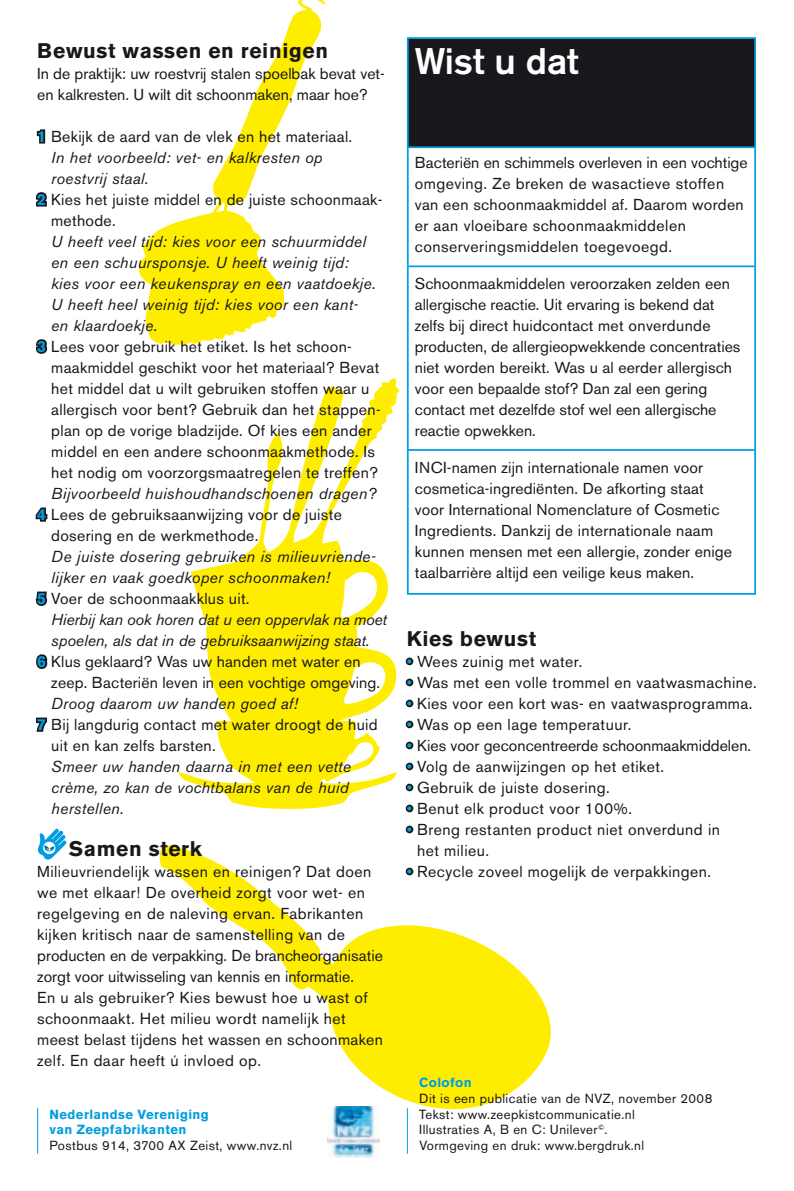
<style>
.page{position:relative;width:794px;height:1191px;background:#fff}
.page>*{position:absolute;margin:0;border:0;box-sizing:border-box;transform-origin:0 0}
.t1{font:500 36.75px "Akzidenz Grotesk BE";color:#fff}
.t2{font:700 21px "Akzidenz Grotesk BE";letter-spacing:.03em;color:#1a171c}
.t3{font:15.75px/21px "Akzidenz Grotesk BE";letter-spacing:.02em;color:#1a171c}
.t4{font:italic 15.75px/21px "Akzidenz Grotesk BE";letter-spacing:.02em;color:#1a171c}
.t5{font:15.75px/21px "Akzidenz Grotesk BE";color:#1a171c}
.t6{font:italic 15.75px "Akzidenz Grotesk BE";color:#1a171c}
.t7{font:italic 15.75px "Akzidenz Grotesk BE";letter-spacing:-.01em;color:#1a171c}
.t8{font:13.12px/15.8px "Akzidenz Grotesk BE";letter-spacing:.03em;color:#1a171c}
.t9{font:700 13.12px/15.8px "Akzidenz Grotesk BE";letter-spacing:.03em;color:#009ee0}
.s1{font-weight:700;color:#009ee0}
.s2{color:#009ee0}
</style>
<div class="page">
<svg style="left:159px;top:845px;width:392px;height:282px"></svg>
<svg style="left:179px;top:378px;width:221px;height:431px"></svg>
<svg style="left:139px;top:0;width:187px;height:344px"></svg>
<svg style="left:38px;top:828px;width:29px;height:32px"></svg>
<hr style="left:407px;top:1108px;width:1px;height:45px;background:#009ee0">
<hr style="left:37px;top:1108px;width:1px;height:45px;background:#009ee0">
<div style="left:406px;top:657px;width:7px;height:8px;border:4px solid #1a171c;border-radius:50%"></div>
<div style="left:406px;top:678px;width:7px;height:8px;border:4px solid #1a171c;border-radius:50%"></div>
<div style="left:406px;top:699px;width:7px;height:8px;border:4px solid #1a171c;border-radius:50%"></div>
<div style="left:406px;top:720px;width:7px;height:8px;border:4px solid #1a171c;border-radius:50%"></div>
<div style="left:406px;top:741px;width:7px;height:8px;border:4px solid #1a171c;border-radius:50%"></div>
<div style="left:406px;top:762px;width:7px;height:8px;border:4px solid #1a171c;border-radius:50%"></div>
<div style="left:406px;top:783px;width:7px;height:8px;border:4px solid #1a171c;border-radius:50%"></div>
<div style="left:406px;top:804px;width:7px;height:8px;border:4px solid #1a171c;border-radius:50%"></div>
<div style="left:406px;top:825px;width:7px;height:8px;border:4px solid #1a171c;border-radius:50%"></div>
<div style="left:406px;top:867px;width:7px;height:8px;border:4px solid #1a171c;border-radius:50%"></div>
<div style="left:408px;top:38px;width:347px;height:109px;background:#1a171c"></div>
<hr style="left:407px;top:37px;width:349px;height:2px;background:#009ee0">
<hr style="left:407px;top:39px;width:2px;height:107px;background:#009ee0">
<hr style="left:754px;top:39px;width:2px;height:107px;background:#009ee0">
<hr style="left:407px;top:146px;width:349px;height:2px;background:#009ee0">
<hr style="left:407px;top:148px;width:2px;height:117px;background:#009ee0">
<hr style="left:754px;top:148px;width:2px;height:117px;background:#009ee0">
<hr style="left:407px;top:265px;width:349px;height:2px;background:#009ee0">
<hr style="left:407px;top:267px;width:2px;height:182px;background:#009ee0">
<hr style="left:754px;top:267px;width:2px;height:182px;background:#009ee0">
<hr style="left:407px;top:449px;width:349px;height:2px;background:#009ee0">
<hr style="left:407px;top:451px;width:2px;height:142px;background:#009ee0">
<hr style="left:754px;top:451px;width:2px;height:142px;background:#009ee0">
<hr style="left:407px;top:593px;width:349px;height:2px;background:#009ee0">
<svg style="left:36px;top:129px;width:10px;height:15px"></svg>
<svg style="left:35px;top:192px;width:12px;height:15px"></svg>
<svg style="left:35px;top:339px;width:13px;height:15px"></svg>
<svg style="left:35px;top:507px;width:13px;height:15px"></svg>
<svg style="left:35px;top:591px;width:13px;height:15px"></svg>
<svg style="left:36px;top:654px;width:12px;height:15px"></svg>
<svg style="left:36px;top:717px;width:12px;height:15px"></svg>
<div style="left:322px;top:1103px;width:62px;height:54px;background:#fff"></div>
<img style="left:328px;top:1106px;width:51px;height:51px">
<h2 class="t2" style="left:37px;top:38px;width:292px">Bewust wassen en reinigen</h2>
<p class="t5" style="left:37px;top:63px;width:349px">In de praktijk: uw roestvrij stalen spoelbak bevat vet&shy;en kalkresten. U wilt dit schoonmaken, maar hoe?</p>
<p class="t3" style="left:37px;top:126px;width:316px"><span class="s1">1</span> Bekijk de aard van de vlek en het materiaal.</p>
<p class="t4" style="left:51px;top:147px;width:273px">In het voorbeeld: vet- en kalkresten op</p>
<p class="t4" style="left:51px;top:168px;width:99px">roestvrij staal.</p>
<p class="t3" style="left:37px;top:189px;width:347px"><span class="s1">2</span> Kies het juiste middel en de juiste schoonmaak-</p>
<p class="t3" style="left:51px;top:210px;width:66px">methode.</p>
<p class="t4" style="left:51px;top:231px;width:316px">U heeft veel tijd: kies voor een schuurmiddel</p>
<p class="t4" style="left:51px;top:252px;width:299px">en een schuursponsje. U heeft weinig tijd:</p>
<p class="t4" style="left:51px;top:273px;width:326px">kies voor een keukenspray en een vaatdoekje.</p>
<p class="t4" style="left:51px;top:294px;width:308px">U heeft heel weinig tijd: kies voor een kant-</p>
<p class="t4" style="left:51px;top:315px;width:108px">en klaardoekje.</p>
<p class="t3" style="left:37px;top:336px;width:316px"><span class="s1">3</span> Lees voor gebruik het etiket. Is het schoon-</p>
<p class="t3" style="left:51px;top:357px;width:329px">maakmiddel geschikt voor het materiaal? Bevat</p>
<p class="t3" style="left:51px;top:378px;width:320px">het middel dat u wilt gebruiken stoffen waar u</p>
<p class="t3" style="left:51px;top:399px;width:331px">allergisch voor bent? Gebruik dan het stappen-</p>
<p class="t3" style="left:51px;top:420px;width:322px">plan op de vorige bladzijde. Of kies een ander</p>
<p class="t3" style="left:51px;top:441px;width:325px">middel en een andere schoonmaakmethode. Is</p>
<p class="t3" style="left:51px;top:462px;width:328px">het nodig om voorzorgsmaatregelen te treffen?</p>
<p class="t4" style="left:51px;top:483px;width:326px">Bijvoorbeeld huishoudhandschoenen dragen?</p>
<p class="t3" style="left:37px;top:504px;width:306px"><span class="s1">4</span> Lees de gebruiksaanwijzing voor de juiste</p>
<p class="t3" style="left:51px;top:525px;width:209px">dosering en de werkmethode.</p>
<p class="t4" style="left:51px;top:546px;width:326px">De juiste dosering gebruiken is milieuvriende-</p>
<p class="t4" style="left:51px;top:567px;width:280px">lijker en vaak goedkoper schoonmaken!</p>
<p class="t3" style="left:37px;top:588px;width:214px"><span class="s1">5</span> Voer de schoonmaakklus uit.</p>
<p class="t7" style="left:51px;top:610px;width:337px">Hierbij kan ook horen dat u een oppervlak na moet</p>
<p class="t6" style="left:51px;top:631px;width:319px">spoelen, als dat in de gebruiksaanwijzing staat.</p>
<p class="t3" style="left:37px;top:651px;width:325px"><span class="s1">6</span> Klus geklaard? Was uw handen met water en</p>
<p class="t3" style="left:51px;top:672px;width:330px">zeep. Bacteriën leven in een vochtige omgeving.</p>
<p class="t4" style="left:51px;top:693px;width:248px">Droog daarom uw handen goed af!</p>
<p class="t3" style="left:37px;top:714px;width:342px"><span class="s1">7</span> Bij langdurig contact met water droogt de huid</p>
<p class="t3" style="left:51px;top:735px;width:166px">uit en kan zelfs barsten.</p>
<p class="t4" style="left:51px;top:756px;width:301px">Smeer uw handen daarna in met een vette crème, zo kan de vochtbalans van de huid herstellen.</p>
<h2 class="t2" style="left:69px;top:836px;width:135px">Samen sterk</h2>
<p class="t3" style="left:37px;top:861px;width:347px">Milieuvriendelijk wassen en reinigen? Dat doen we met elkaar! De overheid zorgt voor wet- en regelgeving en de naleving ervan. Fabrikanten kijken kritisch naar de samenstelling van de producten en de verpakking. De brancheorganisatie zorgt voor uitwisseling van kennis en informatie.<br>En u als gebruiker? Kies bewust hoe u wast of schoonmaakt. Het milieu wordt namelijk het meest belast tijdens het wassen en schoonmaken zelf. En daar heeft ú invloed op.</p>
<p class="t9" style="left:50px;top:1106px;width:161px">Nederlandse Vereniging van Zeepfabrikanten</p>
<p class="t8" style="left:50px;top:1137px;width:244px">Postbus 914, 3700 AX Zeist, www.nvz.nl</p>
<h1 class="t1" style="left:415px;top:39px;width:165px">Wist u dat</h1>
<p class="t3" style="left:415px;top:152px;width:334px">Bacteriën en schimmels overleven in een vochtige omgeving. Ze breken de wasactieve stoffen van een schoonmaakmiddel af. Daarom worden er aan vloeibare schoonmaakmiddelen conserveringsmiddelen toegevoegd.</p>
<p class="t5" style="left:415px;top:273px;width:327px">Schoonmaakmiddelen veroorzaken zelden een allergische reactie. Uit ervaring is bekend dat zelfs bij direct huidcontact met onverdunde producten, de allergieopwekkende concentraties niet worden bereikt. Was u al eerder allergisch voor een bepaalde stof? Dan zal een gering contact met dezelfde stof wel een allergische reactie opwekken.</p>
<p class="t3" style="left:415px;top:456px;width:319px">INCI-namen zijn internationale namen voor cosmetica-ingrediënten. De afkorting staat voor International Nomenclature of Cosmetic Ingredients. Dankzij de internationale naam kunnen mensen met een allergie, zonder enige taalbarrière altijd een veilige keus maken.</p>
<h2 class="t2" style="left:407px;top:626px;width:131px">Kies bewust</h2>
<p class="t3" style="left:407px;top:651px;width:177px"><span class="s2">•</span> Wees zuinig met water.</p>
<p class="t3" style="left:407px;top:672px;width:351px"><span class="s2">•</span> Was met een volle trommel en vaatwasmachine.</p>
<p class="t3" style="left:407px;top:693px;width:347px"><span class="s2">•</span> Kies voor een kort was- en vaatwasprogramma.</p>
<p class="t3" style="left:407px;top:714px;width:226px"><span class="s2">•</span> Was op een lage temperatuur.</p>
<p class="t5" style="left:407px;top:735px;width:346px"><span class="s2">•</span> Kies voor geconcentreerde schoonmaakmiddelen.</p>
<p class="t3" style="left:407px;top:756px;width:259px"><span class="s2">•</span> Volg de aanwijzingen op het etiket.</p>
<p class="t3" style="left:407px;top:777px;width:204px"><span class="s2">•</span> Gebruik de juiste dosering.</p>
<p class="t3" style="left:407px;top:798px;width:227px"><span class="s2">•</span> Benut elk product voor 100%.</p>
<p class="t3" style="left:417px;top:819px;width:304px;text-indent:-10px"><span class="s2">•</span> Breng restanten product niet onverdund in het milieu.</p>
<p class="t3" style="left:407px;top:861px;width:306px"><span class="s2">•</span> Recycle zoveel mogelijk de verpakkingen.</p>
<p class="t9" style="left:419px;top:1074px;width:54px">Colofon</p>
<p class="t8" style="left:419px;top:1090px;width:295px">Dit is een publicatie van de NVZ, november 2008<br>Tekst: www.zeepkistcommunicatie.nl<br>Illustraties A, B en C: Unilever<sup>©</sup>.<br>Vormgeving en druk: www.bergdruk.nl</p>
</div>
